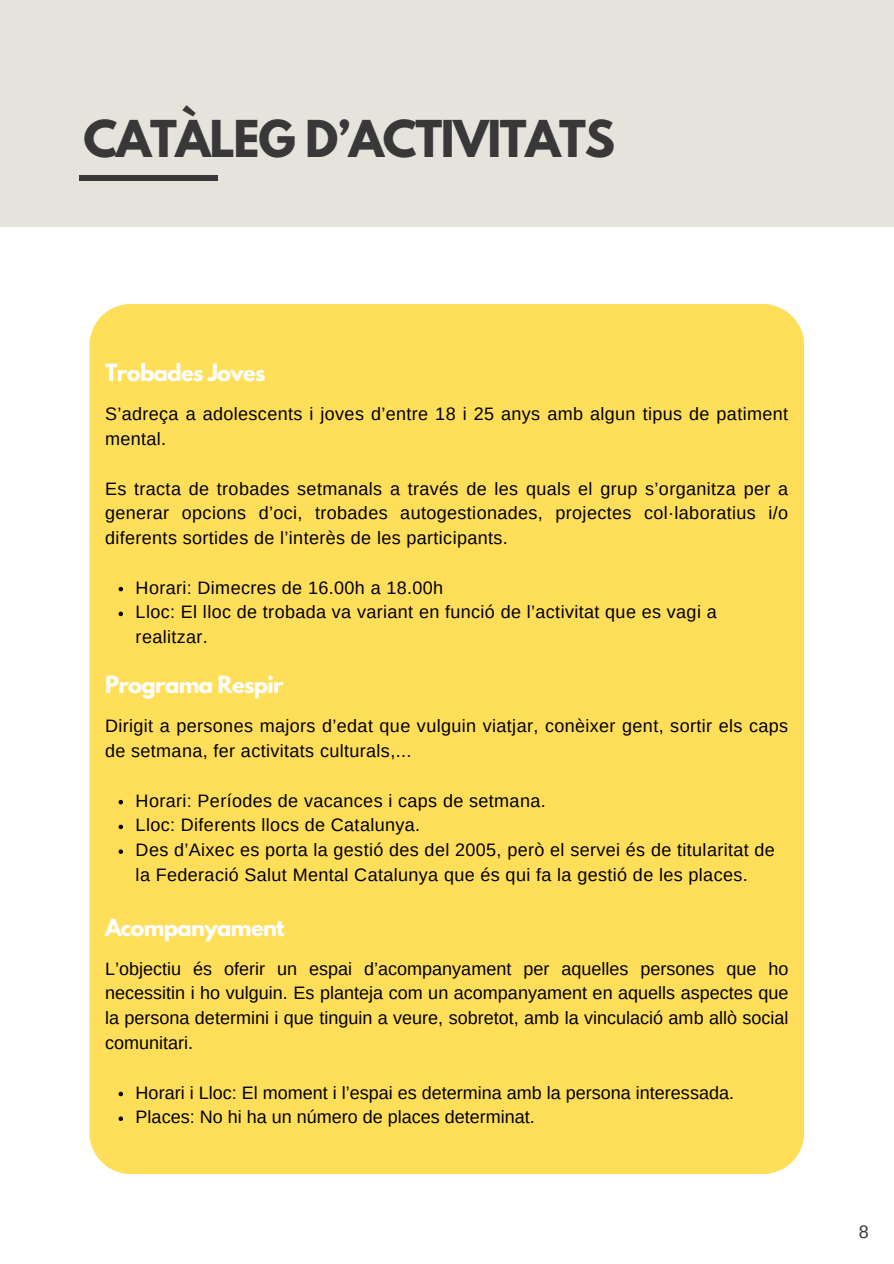
<style>
.page{position:relative;width:894px;height:1264px;background:#fff}
.page>*{position:absolute;margin:0;border:0;box-sizing:border-box;transform-origin:0 0}
.t1{font:700 45px "League Spartan";letter-spacing:-.03em;color:#383838}
.t2{font:700 21px "League Spartan";letter-spacing:-.03em;color:#fff}
.t3{font:18px/24.8px "Arimo";letter-spacing:.02em;color:#000}
.t4{font:18px "Arimo";color:#000}
.t5{font:18px "Arimo";color:#383838}
</style>
<div class="page">
<div style="left:89px;top:304px;width:715px;height:870px;background:#ffde59"></div>
<svg style="left:118px;top:587px;width:5px;height:4px"></svg>
<svg style="left:118px;top:611px;width:5px;height:5px"></svg>
<div style="left:0;top:0;width:893px;height:226px;background:#e5e3dc"></div>
<div style="left:79px;top:175px;width:139px;height:6px;background:#383838"></div>
<svg style="left:118px;top:800px;width:5px;height:4px"></svg>
<svg style="left:118px;top:824px;width:5px;height:5px"></svg>
<svg style="left:118px;top:849px;width:5px;height:5px"></svg>
<svg style="left:118px;top:1091px;width:5px;height:5px"></svg>
<svg style="left:118px;top:1116px;width:5px;height:4px"></svg>
<p class="t1" style="left:84px;top:117px;width:532px">CATÀLEG D’ACTIVITATS</p>
<p class="t2" style="left:105px;top:362px;width:162px">Trobades Joves</p>
<h1 class="t3" style="left:105px;top:401px;width:684px">S’adreça a adolescents i joves d’entre 18 i 25 anys amb algun tipus de patiment mental.</h1>
<h2 class="t3" style="left:105px;top:476px;width:684px;text-align:justify">Es tracta de trobades setmanals a través de les quals el grup s’organitza per a generar opcions d’oci, trobades autogestionades, projectes col·laboratius i/o diferents sortides de l’interès de les participants.</h2>
<p class="t3" style="left:136px;top:575px;width:309px">Horari: Dimecres de 16.00h a 18.00h</p>
<p class="t3" style="left:136px;top:599px;width:582px">Lloc: El lloc de trobada va variant en funció de l’activitat que es vagi a realitzar.</p>
<p class="t2" style="left:105px;top:673px;width:180px">Programa Respir</p>
<p class="t3" style="left:105px;top:713px;width:684px">Dirigit a persones majors d’edat que vulguin viatjar, conèixer gent, sortir els caps de setmana, fer activitats culturals,...</p>
<p class="t3" style="left:136px;top:788px;width:411px">Horari: Períodes de vacances i caps de setmana.</p>
<p class="t3" style="left:136px;top:812px;width:286px">Lloc: Diferents llocs de Catalunya.</p>
<h2 class="t3" style="left:136px;top:837px;width:640px">Des d’Aixec es porta la gestió des del 2005, però el servei és de titularitat de la Federació Salut Mental Catalunya que és qui fa la gestió de les places.</h2>
<p class="t2" style="left:105px;top:917px;width:181px">Acompanyament</p>
<p class="t3" style="left:105px;top:956px;width:684px;text-align:justify">L’objectiu és oferir un espai d’acompanyament per aquelles persones que ho necessitin i ho vulguin. Es planteja com un acompanyament en aquells aspectes que la persona determini i que tinguin a veure, sobretot, amb la vinculació amb allò social comunitari.</p>
<p class="t4" style="left:136px;top:1082px;width:599px">Horari i Lloc: El moment i l’espai es determina amb la persona interessada.</p>
<p class="t4" style="left:136px;top:1106px;width:400px">Places: No hi ha un número de places determinat.</p>
<h2 class="t5" style="left:858px;top:1222px;width:12px">8</h2>
</div>
